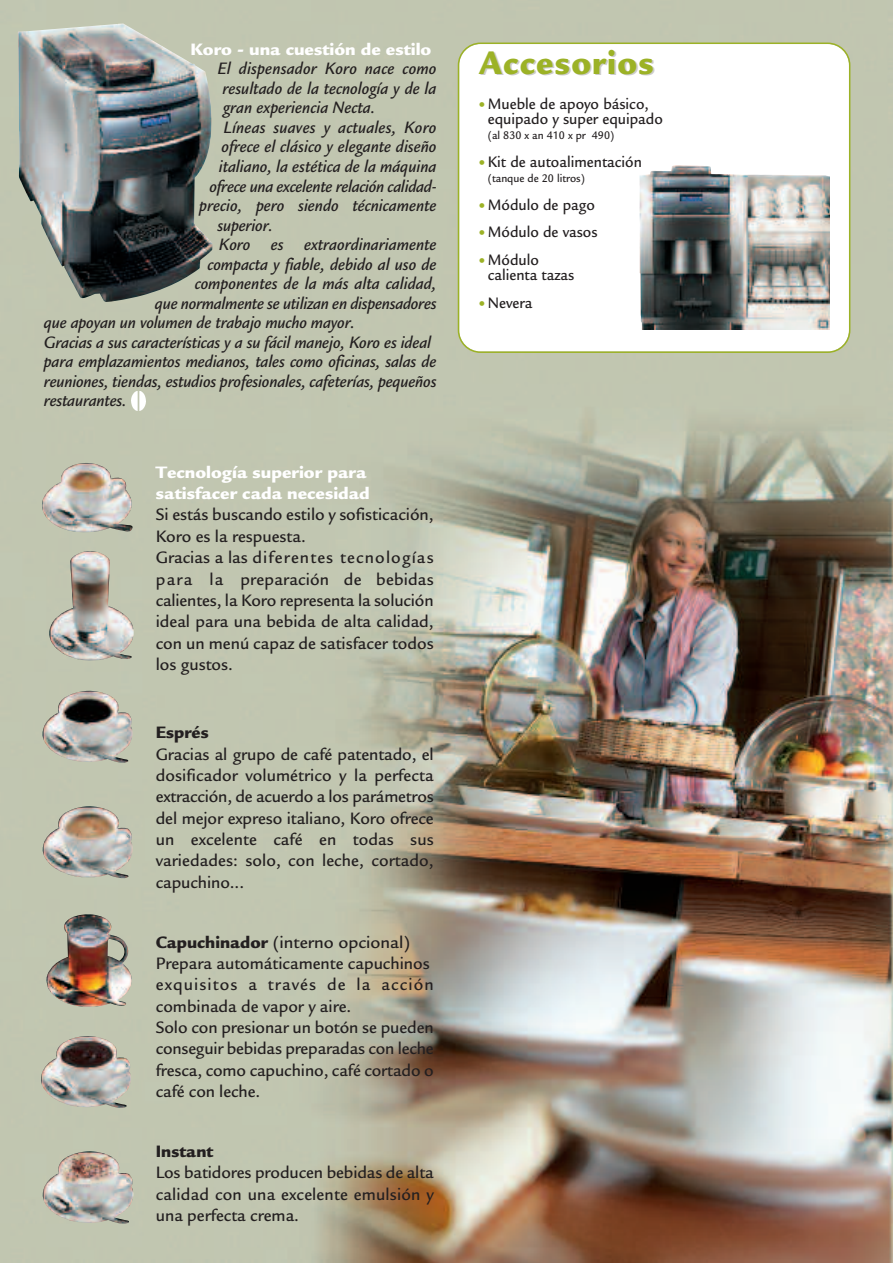
<style>
.page{position:relative;width:893px;height:1263px;background:#fff}
.page>*{position:absolute;margin:0;border:0;box-sizing:border-box;transform-origin:0 0}
.t1{font:900 35.55px "Legacy Sans Std";letter-spacing:.035em;color:#9cb226;scale:.93 1}
.t2{font:italic 500 18px "Legacy Sans Std";letter-spacing:-.005em;color:#231f20;scale:.96 1}
.t3{font:500 18px/21.3px "Legacy Sans Std";color:#231f20;text-align:justify;scale:.96 1}
.t4{font:500 18px/21.3px "Legacy Sans Std";color:#231f20}
.t5{font:900 18px/21.3px "Legacy Sans Std";color:#fff}
.t6{font:900 18px "Legacy Sans Std";color:#231f20;scale:.96 1}
.t7{font:500 16.5px/15px "Legacy Sans Std";color:#231f20;scale:.93 1}
.t8{font:500 12px "Legacy Sans Std";color:#231f20;scale:.93 1}
.s1{font-weight:900}
.s2{font-family:"Impact";font-weight:400;color:#9cb226}
</style>
<div class="page">
<img style="left:0;top:0;width:893px;height:1263px">
<img style="left:18px;top:23px;width:195px;height:279px">
<svg style="left:458px;top:43px;width:392px;height:310px"></svg>
<img style="left:639px;top:165px;width:191px;height:165px">
<img style="left:132px;top:391px;width:14px;height:20px">
<img style="left:42px;top:463px;width:91px;height:69px">
<img style="left:49px;top:551px;width:85px;height:110px">
<img style="left:42px;top:691px;width:91px;height:72px">
<img style="left:42px;top:806px;width:91px;height:72px">
<img style="left:46px;top:914px;width:86px;height:93px">
<img style="left:41px;top:1036px;width:90px;height:72px">
<img style="left:43px;top:1151px;width:91px;height:73px">
<p class="t5" style="left:190px;top:40px;width:242px">Koro - una cuestión de estilo</p>
<p class="t2" style="left:217px;top:62px;width:230px">El dispensador Koro nace como</p>
<p class="t2" style="left:222px;top:82px;width:225px">resultado de la tecnología y de la</p>
<p class="t2" style="left:223px;top:101px;width:160px">gran experiencia Necta.</p>
<p class="t2" style="left:223px;top:121px;width:224px">Líneas suaves y actuales, Koro</p>
<p class="t2" style="left:221px;top:140px;width:226px">ofrece el clásico y elegante diseño</p>
<p class="t2" style="left:219px;top:160px;width:228px">italiano, la estética de la máquina</p>
<p class="t2" style="left:209px;top:179px;width:238px">ofrece una excelente relación calidad-</p>
<p class="t2" style="left:199px;top:199px;width:249px">precio, pero siendo técnicamente</p>
<p class="t2" style="left:217px;top:218px;width:60px">superior.</p>
<p class="t2" style="left:219px;top:238px;width:228px">Koro es extraordinariamente</p>
<p class="t2" style="left:207px;top:257px;width:240px">compacta y fiable, debido al uso de</p>
<p class="t2" style="left:195px;top:277px;width:253px">componentes de la más alta calidad,</p>
<p class="t2" style="left:155px;top:296px;width:295px">que normalmente se utilizan en dispensadores</p>
<p class="t2" style="left:44px;top:316px;width:326px">que apoyan un volumen de trabajo mucho mayor.</p>
<p class="t2" style="left:44px;top:335px;width:405px">Gracias a sus características y a su fácil manejo, Koro es ideal</p>
<p class="t2" style="left:44px;top:355px;width:411px">para emplazamientos medianos, tales como oficinas, salas de</p>
<p class="t2" style="left:44px;top:374px;width:411px">reuniones, tiendas, estudios profesionales, cafeterías, pequeños</p>
<p class="t2" style="left:44px;top:394px;width:88px">restaurantes.</p>
<p class="t5" style="left:156px;top:463px;width:216px">Tecnología superior para satisfacer cada necesidad</p>
<p class="t3" style="left:156px;top:506px;width:291px;text-align:left">Si estás buscando estilo y sofisticación,<br>Koro es la respuesta.<br>Gracias a las diferentes tecnologías para la preparación de bebidas calientes, la Koro representa la solución ideal para una bebida de alta calidad, con un menú capaz de satisfacer todos los gustos.</p>
<p class="t6" style="left:156px;top:726px;width:57px">Esprés</p>
<p class="t3" style="left:156px;top:745px;width:291px">Gracias al grupo de café patentado, el dosificador volumétrico y la perfecta extracción, de acuerdo a los parámetros del mejor expreso italiano, Koro ofrece un excelente café en todas sus variedades: solo, con leche, cortado, capuchino...</p>
<p class="t4" style="left:156px;top:933px;width:279px"><span class="s1">Capuchinador</span> (interno opcional)<br>Prepara automáticamente capuchinos exquisitos a través de la acción combinada de vapor y aire.<br>Solo con presionar un botón se pueden conseguir bebidas preparadas con leche fresca, como capuchino, café cortado o café con leche.</p>
<p class="t6" style="left:156px;top:1144px;width:61px">Instant</p>
<p class="t3" style="left:156px;top:1163px;width:291px">Los batidores producen bebidas de alta calidad con una excelente emulsión y una perfecta crema.</p>
<h1 class="t1" style="left:479px;top:50px;width:189px">Accesorios</h1>
<p class="t7" style="left:488px;top:98px;width:190px;text-indent:-9px"><span class="s2">•</span> Mueble de apoyo básico, equipado y super equipado</p>
<p class="t8" style="left:488px;top:131px;width:137px">(al 830 x an 410 x pr 490)</p>
<p class="t7" style="left:479px;top:156px;width:176px"><span class="s2">•</span> Kit de autoalimentación</p>
<p class="t8" style="left:488px;top:173px;width:106px">(tanque de 20 litros)</p>
<p class="t7" style="left:479px;top:199px;width:126px"><span class="s2">•</span> Módulo de pago</p>
<p class="t7" style="left:479px;top:226px;width:129px"><span class="s2">•</span> Módulo de vasos</p>
<p class="t7" style="left:488px;top:254px;width:95px;text-indent:-9px"><span class="s2">•</span> Módulo calienta tazas</p>
<p class="t7" style="left:479px;top:297px;width:59px"><span class="s2">•</span> Nevera</p>
</div>
